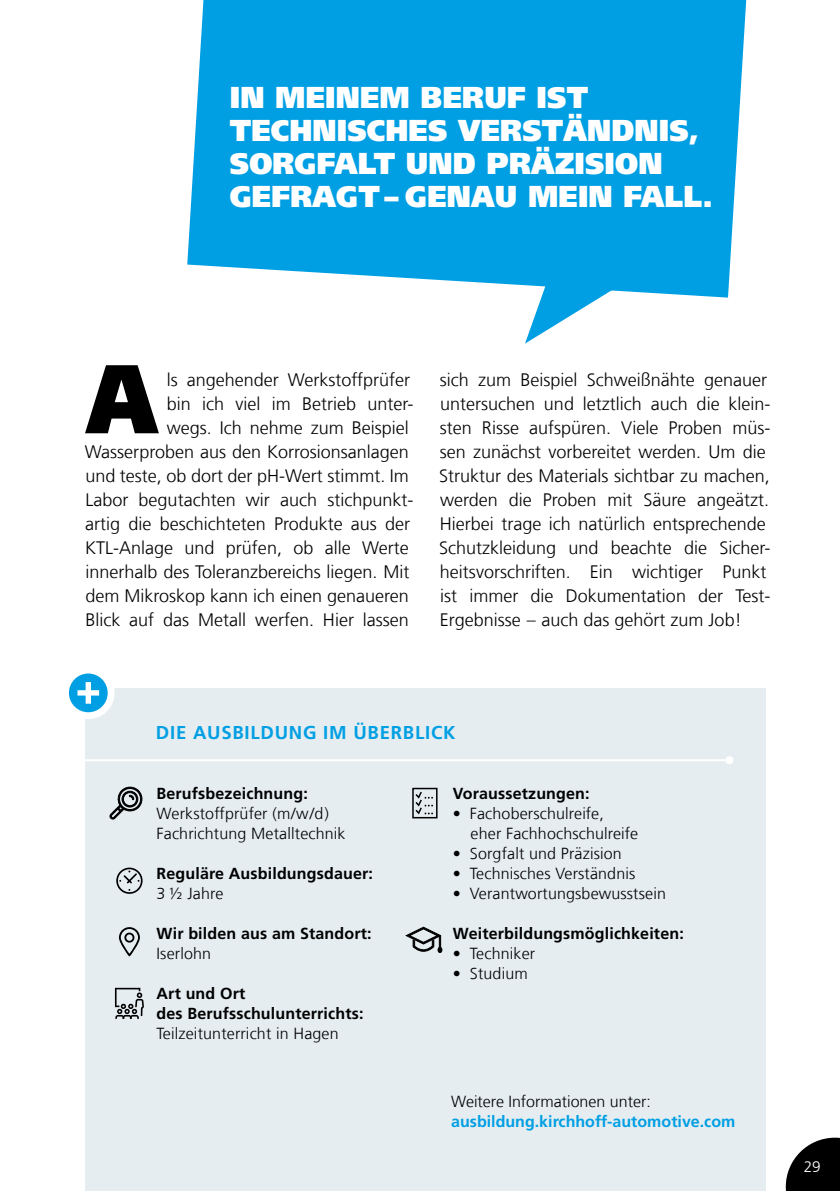
<style>
.page{position:relative;width:840px;height:1191px;background:#fff}
.page>*{position:absolute;margin:0;border:0;box-sizing:border-box;transform-origin:0 0}
.t1{font:900 30px/33px "Frutiger LT";letter-spacing:.005em;color:#fff;scale:.94 1}
.t2{font:700 18.6px "Frutiger LT Com";letter-spacing:.04em;color:#009fe3}
.t3{font:300 18px/24px "Frutiger LT Com";color:#000;text-align:right}
.t4{font:300 16px/20px "Frutiger LT Com";letter-spacing:.01em;color:#000}
.t5{font:700 16px/20px "Frutiger LT Com";letter-spacing:.01em;color:#000}
.t6{font:700 16px "Frutiger LT Com";color:#009fe3}
.t7{font:300 15.4px "Frutiger LT Com";color:#fff}
</style>
<div class="page">
<svg style="left:785px;top:1137px;width:54px;height:54px"></svg>
<div style="left:85px;top:688px;width:680px;height:503px;background:#e5edf1"></div>
<svg style="left:65px;top:670px;width:46px;height:45px"></svg>
<div style="left:62px;top:666px;width:52px;height:53px;border:7px solid #fff;border-radius:50%"></div>
<svg style="left:77px;top:682px;width:22px;height:21px"></svg>
<hr style="left:85px;top:759px;width:644px;height:2px;background:#fff">
<div style="left:725px;top:756px;width:8px;height:8px;background:#fff;border-radius:50%"></div>
<svg style="left:187px;top:0;width:558px;height:298px;background:#14a6e5"></svg>
<svg style="left:524px;top:258px;width:122px;height:85px"></svg>
<svg style="left:85px;top:365px;width:74px;height:68px"></svg>
<svg style="left:109px;top:787px;width:34px;height:32px"></svg>
<svg style="left:119px;top:927px;width:21px;height:29px"></svg>
<div style="left:412px;top:787px;width:25px;height:31px;border:2px solid #000"></div>
<svg style="left:413px;top:790px;width:20px;height:25px"></svg>
<svg style="left:116px;top:867px;width:26px;height:27px"></svg>
<svg style="left:406px;top:927px;width:36px;height:26px"></svg>
<svg style="left:115px;top:987px;width:29px;height:32px"></svg>
<h1 class="t1" style="left:230px;top:81px;width:515px">IN MEINEM BERUF IST<br>TECHNISCHES VERSTÄNDNIS,<br>SORGFALT UND PRÄZISION<br>GEFRAGT – GENAU MEIN FALL.</h1>
<p class="t3" style="left:85px;top:367px;width:330px">ls angehender Werkstoffprüfer<br>bin ich viel im Betrieb unter-<br>wegs. Ich nehme zum Beispiel Wasserproben aus den Korrosionsanlagen und teste, ob dort der pH-Wert stimmt. Im Labor begutachten wir auch stichpunkt&shy;artig die beschichteten Produkte aus der KTL-Anlage und prüfen, ob alle Werte innerhalb des Toleranzbereichs liegen. Mit dem Mikroskop kann ich einen genaueren Blick auf das Metall werfen. Hier lassen</p>
<p class="t3" style="left:439px;top:367px;width:333px;text-align:left">sich zum Beispiel Schweißnähte genauer untersuchen und letztlich auch die klein&shy;sten Risse aufspüren. Viele Proben müs&shy;sen zunächst vorbereitet werden. Um die Struktur des Materials sichtbar zu machen, werden die Proben mit Säure angeätzt.<br>Hierbei trage ich natürlich entsprechende Schutzkleidung und beachte die Sicher&shy;heitsvorschriften. Ein wichtiger Punkt ist immer die Dokumentation der Test-Ergebnisse – auch das gehört zum Job!</p>
<p class="t2" style="left:156px;top:721px;width:301px">DIE AUSBILDUNG IM ÜBERBLICK</p>
<p class="t5" style="left:156px;top:783px;width:153px">Berufsbezeichnung:</p>
<p class="t4" style="left:156px;top:803px;width:190px">Werkstoffprüfer (m/w/d)<br>Fachrichtung Metalltechnik</p>
<p class="t5" style="left:156px;top:863px;width:218px">Reguläre Ausbildungsdauer:</p>
<p class="t4" style="left:156px;top:883px;width:68px">3 ½ Jahre</p>
<p class="t5" style="left:156px;top:923px;width:216px">Wir bilden aus am Standort:</p>
<p class="t4" style="left:156px;top:943px;width:56px">Iserlohn</p>
<p class="t5" style="left:156px;top:983px;width:208px">Art und Ort<br>des Berufsschulunterrichts:</p>
<p class="t4" style="left:156px;top:1023px;width:183px">Teilzeitunterricht in Hagen</p>
<p class="t5" style="left:452px;top:783px;width:138px">Voraussetzungen:</p>
<p class="t4" style="left:470px;top:803px;width:169px;text-indent:-18px">• Fachoberschulreife, eher Fachhochschulreife</p>
<p class="t4" style="left:452px;top:843px;width:170px">• Sorgfalt und Präzision</p>
<p class="t4" style="left:452px;top:863px;width:184px">• Technisches Verständnis</p>
<p class="t4" style="left:452px;top:883px;width:214px">• Verantwortungsbewusstsein</p>
<p class="t5" style="left:452px;top:923px;width:232px">Weiterbildungsmöglichkeiten:</p>
<p class="t4" style="left:452px;top:943px;width:84px">• Techniker</p>
<p class="t4" style="left:452px;top:963px;width:76px">• Studium</p>
<p class="t4" style="left:451px;top:1091px;width:201px">Weitere Informationen unter:</p>
<p class="t6" style="left:451px;top:1111px;width:285px">ausbildung.kirchhoff-automotive.com</p>
<p class="t7" style="left:803px;top:1156px;width:19px">29</p>
</div>
